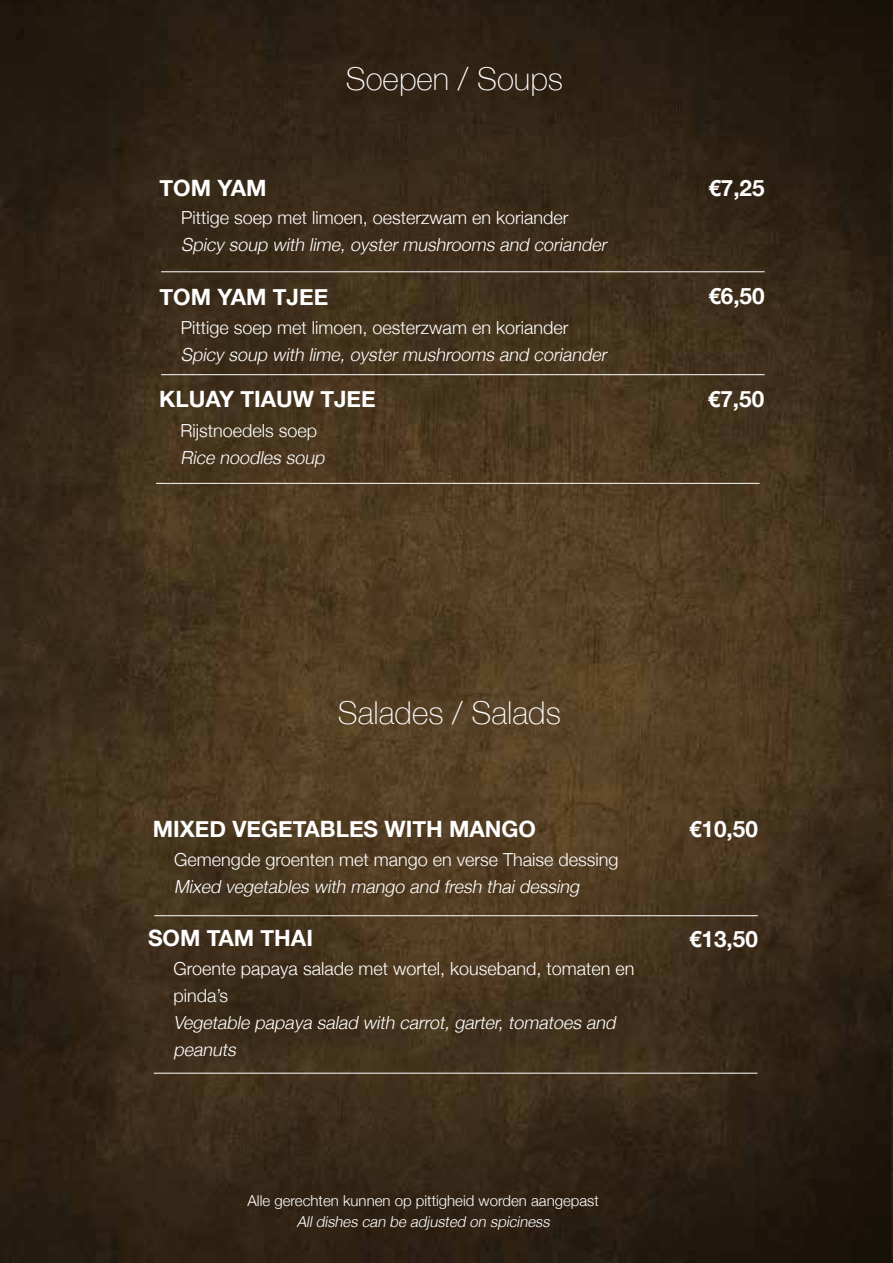
<style>
.page{position:relative;width:893px;height:1263px;background:#fff}
.page>*{position:absolute;margin:0;border:0;box-sizing:border-box;transform-origin:0 0}
.t1{font:100 31.5px "Helvetica Neue";color:#fff}
.t2{font:700 22.5px "Helvetica Neue";color:#fff}
.t3{font:italic 300 18px/27px "Helvetica Neue";color:#fff}
.t4{font:300 18px/27px "Helvetica Neue";color:#fff}
.t5{font:300 15px "Helvetica Neue";color:#fff}
.t6{font:italic 300 15px "Helvetica Neue";color:#fff}
</style>
<div class="page">
<img style="left:0;top:0;width:893px;height:1263px">
<hr style="left:156px;top:483px;width:604px;height:1px;background:#fff">
<hr style="left:161px;top:271px;width:604px;height:1px;background:#fff">
<hr style="left:161px;top:374px;width:604px;height:1px;background:#fff">
<hr style="left:154px;top:915px;width:604px;height:1px;background:#fff">
<hr style="left:154px;top:1073px;width:603px;height:1px;background:#fff">
<img style="left:892px;top:0;width:1px;height:1260px">
<h1 class="t1" style="left:346px;top:55px;width:219px">Soepen / Soups</h1>
<p class="t2" style="left:160px;top:170px;width:109px">TOM YAM</p>
<p class="t2" style="left:708px;top:170px;width:58px">€7,25</p>
<p class="t4" style="left:181px;top:203px;width:389px">Pittige soep met limoen, oesterzwam en koriander</p>
<p class="t3" style="left:181px;top:230px;width:432px">Spicysoup with lime,oystermushrooms and coriander</p>
<p class="t2" style="left:160px;top:279px;width:170px">TOM YAM TJEE</p>
<p class="t2" style="left:708px;top:278px;width:58px">€6,50</p>
<p class="t4" style="left:181px;top:313px;width:389px">Pittige soep met limoen, oesterzwam en koriander</p>
<p class="t3" style="left:181px;top:340px;width:432px">Spicysoup with lime,oystermushrooms and coriander</p>
<p class="t2" style="left:159px;top:382px;width:218px">KLUAY TIAUW TJEE</p>
<p class="t2" style="left:708px;top:382px;width:58px">€7,50</p>
<p class="t4" style="left:180px;top:416px;width:138px">Rijstnoedels soep</p>
<p class="t3" style="left:180px;top:443px;width:150px">Rice noodles soup</p>
<h1 class="t1" style="left:338px;top:688px;width:224px">Salades / Salads</h1>
<p class="t2" style="left:153px;top:811px;width:385px">MIXED VEGETABLES WITH MANGO</p>
<p class="t2" style="left:689px;top:811px;width:70px">€10,50</p>
<p class="t4" style="left:174px;top:845px;width:446px">Gemengde groenten met mango en verse Thaise dessing</p>
<p class="t3" style="left:174px;top:872px;width:411px">Mixed vegetables with mango and fresh thaidessing</p>
<p class="t2" style="left:148px;top:920px;width:166px">SOM TAM THAI</p>
<p class="t4" style="left:174px;top:954px;width:462px">Groente papaya salade met wortel, kouseband, tomaten en pinda’s</p>
<p class="t3" style="left:174px;top:1008px;width:448px">Vegetable papaya salad with carrot,garter,tomatoes and peanuts</p>
<p class="t5" style="left:247px;top:1188px;width:353px">Alle gerechten kunnen op pittigheid worden aangepast</p>
<p class="t6" style="left:297px;top:1209px;width:258px">Alldishes can be adjusted on spiciness</p>
<p class="t2" style="left:689px;top:921px;width:70px">€13,50</p>
</div>
